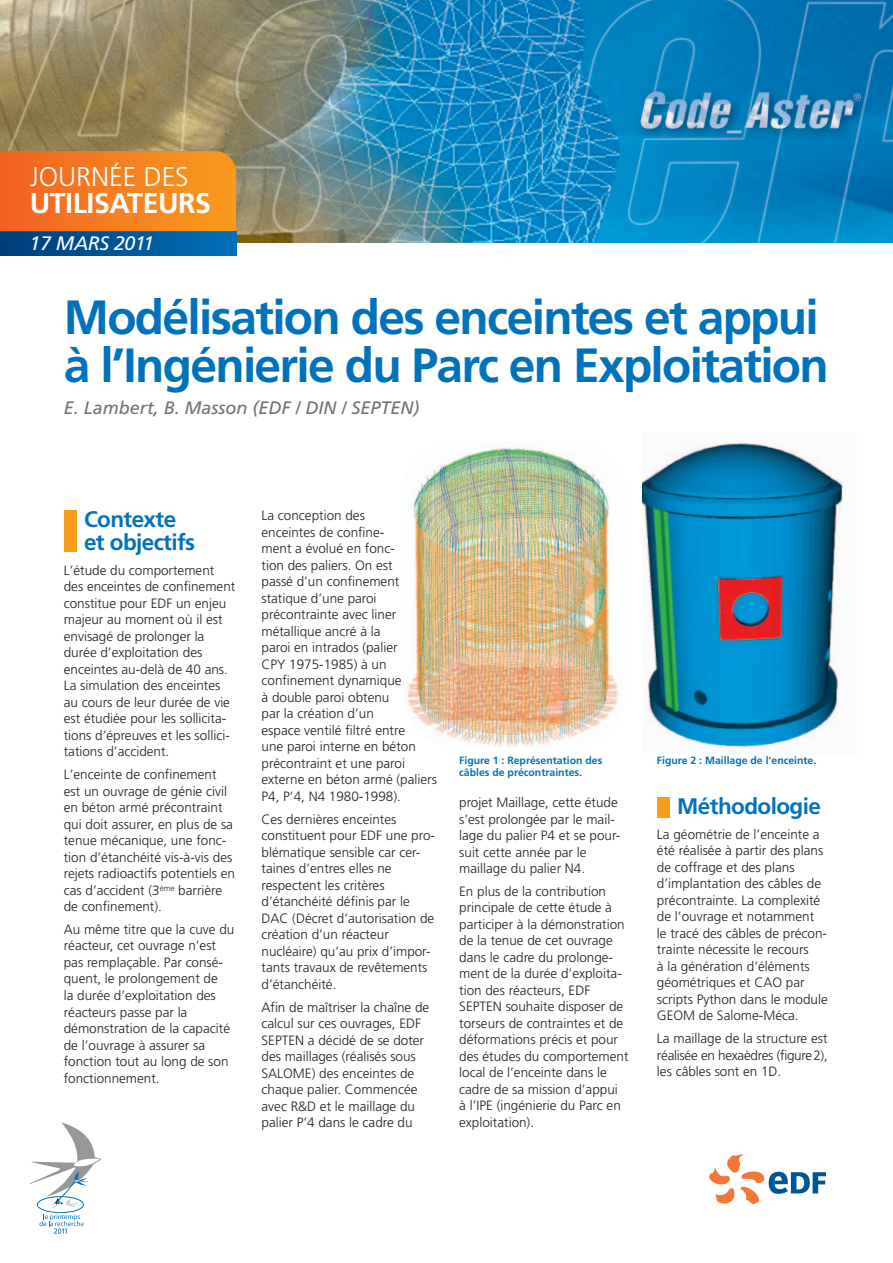
<style>
.page{position:relative;width:893px;height:1263px;background:#fff}
.page>*{position:absolute;margin:0;border:0;box-sizing:border-box;transform-origin:0 0}
.t1{font:700 48px/48px "Frutiger";letter-spacing:-.035em;color:#0072bc}
.t2{font:700 28.5px "Frutiger";letter-spacing:-.015em;color:#fff}
.t3{font:300 27px "Frutiger";color:#fff}
.t4{font:700 22.5px/22.5px "Frutiger";letter-spacing:-.025em;color:#0072bc}
.t5{font:italic 19.5px "Frutiger";letter-spacing:-.015em;color:#fff}
.t6{font:italic 18px "Frutiger";color:#6f7273}
.t7{font:300 13.5px/16.5px "Frutiger";color:#231f20}
.t8{font:700 10.5px/12.8px "Frutiger";color:#0072bc}
</style>
<div class="page">
<div style="left:37px;top:1196px;width:47px;height:17px;border:1px solid #0772b4;border-radius:50%"></div>
<svg style="left:30px;top:1122px;width:72px;height:86px"></svg>
<svg style="left:39px;top:1214px;width:45px;height:20px"></svg>
<svg style="left:709px;top:1154px;width:117px;height:50px"></svg>
<img style="left:0;top:0;width:893px;height:242px">
<div style="left:64px;top:510px;width:13px;height:42px;background:#f89c1c"></div>
<div style="left:657px;top:797px;width:13px;height:20px;background:#f89c1c"></div>
<div style="left:0;top:231px;width:236px;height:24px;background:linear-gradient(to right,#003c78,#0070b8)"></div>
<svg style="left:0;top:151px;width:236px;height:80px"></svg>
<img style="left:402px;top:442px;width:223px;height:305px;border-radius:51px">
<img style="left:642px;top:442px;width:201px;height:307px">
<h3 class="t3" style="left:30px;top:166px;width:160px">JOURNÉE DES</h3>
<h2 class="t2" style="left:30px;top:192px;width:183px">UTILISATEURS</h2>
<h3 class="t5" style="left:30px;top:235px;width:126px">17 MARS 2011</h3>
<h1 class="t1" style="left:64px;top:297px;width:767px">Modélisation des enceintes et appui à l’Ingénierie du Parc en Exploitation</h1>
<h3 class="t6" style="left:64px;top:400px;width:357px">E. Lambert, B. Masson (EDF / DIN / SEPTEN)</h3>
<h3 class="t4" style="left:84px;top:510px;width:113px">Contexte et objectifs</h3>
<p class="t7" style="left:64px;top:563px;width:173px">L’étude du comportement des enceintes de confinement constitue pour EDF un enjeu majeur au moment où il est envisagé de prolonger la durée d’exploitation des enceintes au-delà de 40 ans.<br>La simulation des enceintes au cours de leur durée de vie est étudiée pour les sollicita&shy;tions d’épreuves et les sollici&shy;tations d’accident.</p>
<p class="t7" style="left:64px;top:767px;width:173px">L’enceinte de confinement est un ouvrage de génie civil en béton armé précontraint qui doit assurer, en plus de sa tenue mécanique, une fonc&shy;tion d’étanchéité vis-à-vis des rejets radioactifs potentiels en cas d’accident (3<sup>ème</sup> barrière de confinement).</p>
<p class="t7" style="left:64px;top:922px;width:172px">Au même titre que la cuve du réacteur, cet ouvrage n’est pas remplaçable. Par consé&shy;quent, le prolongement de<br>la durée d’exploitation des réacteurs passe par la démonstration de la capacité de l’ouvrage à assurer sa fonction tout au long de son fonctionnement.</p>
<p class="t7" style="left:261px;top:508px;width:177px">La conception des<br>enceintes de confine-<br>ment a évolué en fonc-<br>tion des paliers. On est<br>passé d’un confinement statique d’une paroi précontrainte avec liner métallique ancré à la<br>paroi en intrados (palier<br>CPY 1975-1985) à un confinement dynamique<br>à double paroi obtenu<br>par la création d’un<br>espace ventilé filtré entre<br>une paroi interne en béton précontraint et une paroi externe en béton armé (paliers<br>P4, P’4, N4 1980-1998).</p>
<p class="t7" style="left:261px;top:812px;width:175px">Ces dernières enceintes constituent pour EDF une pro&shy;blématique sensible car cer&shy;taines d’entres elles ne respectent les critères d’étanchéité définis par le<br>DAC (Décret d’autorisation de création d’un réacteur nucléaire) qu’au prix d’impor&shy;tants travaux de revêtements d’étanchéité.</p>
<p class="t7" style="left:261px;top:1000px;width:169px">Afin de maîtriser la chaîne de calcul sur ces ouvrages, EDF<br>SEPTEN a décidé de se doter des maillages (réalisés sous<br>SALOME) des enceintes de chaque palier. Commencée avec R&amp;D et le maillage du palier P’4 dans le cadre du</p>
<p class="t8" style="left:459px;top:754px;width:145px">Figure 1 : Représentation des câbles de précontraintes.</p>
<p class="t8" style="left:657px;top:754px;width:161px">Figure 2 : Maillage de l'enceinte.</p>
<p class="t7" style="left:459px;top:795px;width:163px">projet Maillage, cette étude s’est prolongée par le mail&shy;lage du palier P4 et se pour&shy;suit cette année par le maillage du palier N4.</p>
<p class="t7" style="left:459px;top:884px;width:171px">En plus de la contribution principale de cette étude à participer à la démonstration de la tenue de cet ouvrage dans le cadre du prolonge&shy;ment de la durée d’exploita&shy;tion des réacteurs, EDF<br>SEPTEN souhaite disposer de torseurs de contraintes et de déformations précis et pour des études du comportement local de l’enceinte dans le cadre de sa mission d’appui<br>à l’IPE (ingénierie du Parc en exploitation).</p>
<h3 class="t4" style="left:677px;top:796px;width:145px">Méthodologie</h3>
<p class="t7" style="left:657px;top:827px;width:172px">La géométrie de l’enceinte a été réalisée à partir des plans de coffrage et des plans d’implantation des câbles de précontrainte. La complexité de l’ouvrage et notamment<br>le tracé des câbles de précon&shy;trainte nécessite le recours<br>à la génération d’éléments géométriques et CAO par scripts Python dans le module<br>GEOM de Salome-Méca.</p>
<p class="t7" style="left:657px;top:1031px;width:172px;text-align:justify">La maillage de la structure est réalisée en hexaèdres (figure2), les câbles sont en 1D.</p>
</div>
